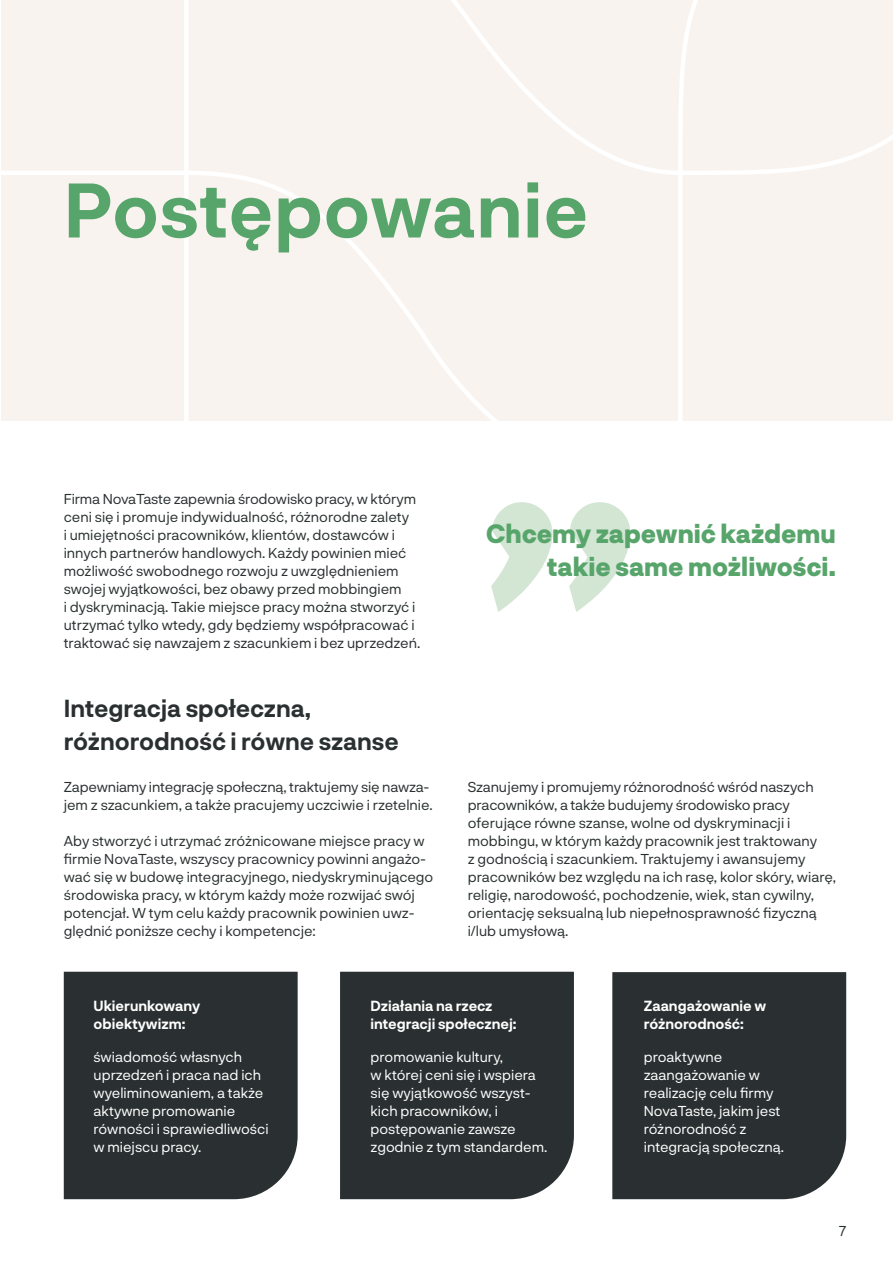
<style>
.page{position:relative;width:893px;height:1263px;background:#fff}
.page>*{position:absolute;margin:0;border:0;box-sizing:border-box;transform-origin:0 0}
.t1{font:700 75px "Neurial Grotesk";letter-spacing:.005em;color:#57a56b}
.t2{font:800 25.5px/33px "Neurial Grotesk";color:#57a56b;text-align:right}
.t3{font:700 24px/33px "Neurial Grotesk";color:#2a3031}
.t4{font:14.25px/18px "Neurial Grotesk";color:#2a3031}
.t5{font:14.25px/18px "Neurial Grotesk";color:#fff}
.t6{font:700 14.25px/18px "Neurial Grotesk";color:#fff}
</style>
<div class="page">
<div style="left:1px;top:0;width:892px;height:421px;background:#f9f3ef"></div>
<svg style="left:612px;top:972px;width:234px;height:227px;background:#303637"></svg>
<div style="left:340px;top:972px;width:234px;height:227px;background:#2a3031"></div>
<div style="left:64px;top:972px;width:234px;height:227px;background:#2a3031"></div>
<svg style="left:491px;top:502px;width:139px;height:110px"></svg>
<h1 class="t1" style="left:64px;top:156px;width:526px">Postępowanie</h1>
<p class="t4" style="left:64px;top:489px;width:358px">Firma NovaTaste zapewnia środowisko pracy, w którym ceni się i promuje indywidualność, różnorodne zalety<br>i umiejętności pracowników, klientów, dostawców i innych partnerów handlowych. Każdy powinien mieć możliwość swobodnego rozwoju z uwzględnieniem swojej wyjątkowości, bez obawy przed mobbingiem<br>i dyskryminacją. Takie miejsce pracy można stworzyć i utrzymać tylko wtedy, gdy będziemy współpracować i traktować się nawzajem z szacunkiem i bez uprzedzeń.</p>
<h3 class="t3" style="left:64px;top:691px;width:337px">Integracja społeczna, różnorodność i równe szanse</h3>
<p class="t4" style="left:64px;top:777px;width:370px">Zapewniamy integrację społeczną, traktujemy się nawza&shy;jem z szacunkiem, a także pracujemy uczciwie i rzetelnie.</p>
<p class="t4" style="left:64px;top:831px;width:371px">Aby stworzyć i utrzymać zróżnicowane miejsce pracy w firmie NovaTaste, wszyscy pracownicy powinni angażo&shy;wać się w budowę integracyjnego, niedyskryminującego środowiska pracy, w którym każdy może rozwijać swój potencjał. W tym celu każdy pracownik powinien uwz&shy;ględnić poniższe cechy i kompetencje:</p>
<h2 class="t2" style="left:486px;top:516px;width:351px">Chcemy zapewnić każdemu takie same możliwości.</h2>
<p class="t4" style="left:468px;top:777px;width:370px">Szanujemy i promujemy różnorodność wśród naszych pracowników, a także budujemy środowisko pracy oferujące równe szanse, wolne od dyskryminacji i mobbingu, w którym każdy pracownik jest traktowany<br>z godnością i szacunkiem. Traktujemy i awansujemy pracowników bez względu na ich rasę, kolor skóry, wiarę, religię, narodowość, pochodzenie, wiek, stan cywilny, orientację seksualną lub niepełnosprawność fizyczną i/lub umysłową.</p>
<p class="t6" style="left:94px;top:996px;width:108px">Ukierunkowany obiektywizm:</p>
<p class="t5" style="left:94px;top:1047px;width:177px">świadomość własnych uprzedzeń i praca nad ich wyeliminowaniem, a także aktywne promowanie równości i sprawiedliwości w miejscu pracy.</p>
<p class="t6" style="left:371px;top:996px;width:147px">Działania na rzecz integracji społecznej:</p>
<p class="t5" style="left:371px;top:1047px;width:178px">promowanie kultury,<br>w której ceni się i wspiera się wyjątkowość wszyst&shy;kich pracowników, i postępowanie zawsze zgodnie z tym standardem.</p>
<p class="t6" style="left:644px;top:996px;width:124px">Zaangażowanie w różnorodność:</p>
<p class="t5" style="left:644px;top:1047px;width:142px">proaktywne zaangażowanie w realizację celu firmy<br>NovaTaste, jakim jest różnorodność z integracją społeczną.</p>
<p class="t4" style="left:839px;top:1221px;width:9px">7</p>
</div>
